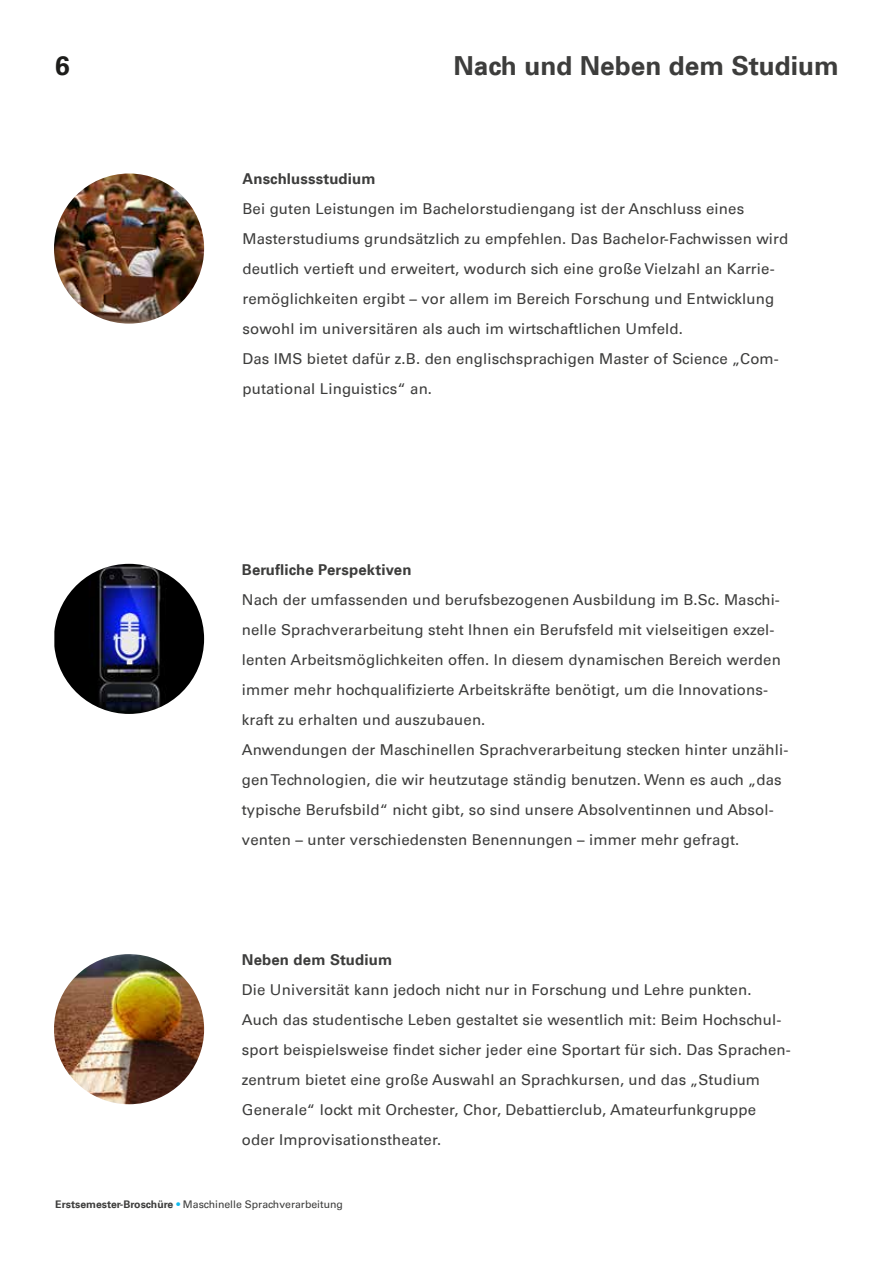
<style>
.page{position:relative;width:893px;height:1263px;background:#fff}
.page>*{position:absolute;margin:0;border:0;box-sizing:border-box;transform-origin:0 0}
.t1{font:26.25px "Universfor Uni S65 Bd";color:#3d3d3c}
.t2{font:26.25px "Universfor Uni S65 Bd";color:#1d1d1b}
.t3{font:15px/30px "Universfor Uni S55 Rm";letter-spacing:.01em;color:#3d3d3c}
.t4{font:15px "Universfor Uni S65 Bd";letter-spacing:.01em;color:#3d3d3c}
.t5{font:10.5px "Universfor Uni S55 Rm";color:#3d3d3c}
.s1{font-family:"Universfor Uni S65 Bd"}
.s2{color:#10bbef}
</style>
<div class="page">
<img style="left:54px;top:173px;width:150px;height:151px;border-radius:75px">
<img style="left:54px;top:954px;width:150px;height:150px;border-radius:75px">
<img style="left:54px;top:564px;width:150px;height:150px">
<h1 class="t2" style="left:55px;top:47px;width:16px">6</h1>
<h1 class="t1" style="left:453px;top:47px;width:387px">Nach und Neben dem Studium</h1>
<p class="t4" style="left:242px;top:168px;width:135px">Anschlussstudium</p>
<p class="t3" style="left:242px;top:193px;width:548px">Bei guten Leistungen im Bachelorstudiengang ist der Anschluss eines Masterstudiums grundsätzlich zu empfehlen. Das Bachelor-Fachwissen wird deutlich vertieft und erweitert, wodurch sich eine große Vielzahl an Karrie&shy;remöglichkeiten ergibt – vor allem im Bereich Forschung und Entwicklung sowohl im universitären als auch im wirtschaftlichen Umfeld.<br>Das IMS bietet dafür z.B. den englischsprachigen Master of Science „Com&shy;putational Linguistics“ an.</p>
<p class="t4" style="left:242px;top:559px;width:171px">Berufliche Perspektiven</p>
<p class="t3" style="left:242px;top:584px;width:548px">Nach der umfassenden und berufsbezogenen Ausbildung im B.Sc. Maschi&shy;nelle Sprachverarbeitung steht Ihnen ein Berufsfeld mit vielseitigen exzel&shy;lenten Arbeitsmöglichkeiten offen. In diesem dynamischen Bereich werden immer mehr hochqualifizierte Arbeitskräfte benötigt, um die Innovations&shy;kraft zu erhalten und auszubauen.<br>Anwendungen der Maschinellen Sprachverarbeitung stecken hinter unzähli&shy;gen Technologien, die wir heutzutage ständig benutzen. Wenn es auch „das typische Berufsbild“ nicht gibt, so sind unsere Absolventinnen und Absol&shy;venten – unter verschiedensten Benennungen – immer mehr gefragt.</p>
<p class="t4" style="left:242px;top:949px;width:152px">Neben dem Studium</p>
<p class="t3" style="left:242px;top:974px;width:550px">Die Universität kann jedoch nicht nur in Forschung und Lehre punkten.<br>Auch das studentische Leben gestaltet sie wesentlich mit: Beim Hochschul&shy;sport beispielsweise findet sicher jeder eine Sportart für sich. Das Sprachen&shy;zentrum bietet eine große Auswahl an Sprachkursen, und das „Studium Generale“ lockt mit Orchester, Chor, Debattierclub, Amateurfunkgruppe oder Improvisationstheater.</p>
<p class="t5" style="left:55px;top:1197px;width:289px"><span class="s1">Erstsemester-Broschüre</span> <span class="s2">•</span> Maschinelle Sprachverarbeitung</p>
</div>
